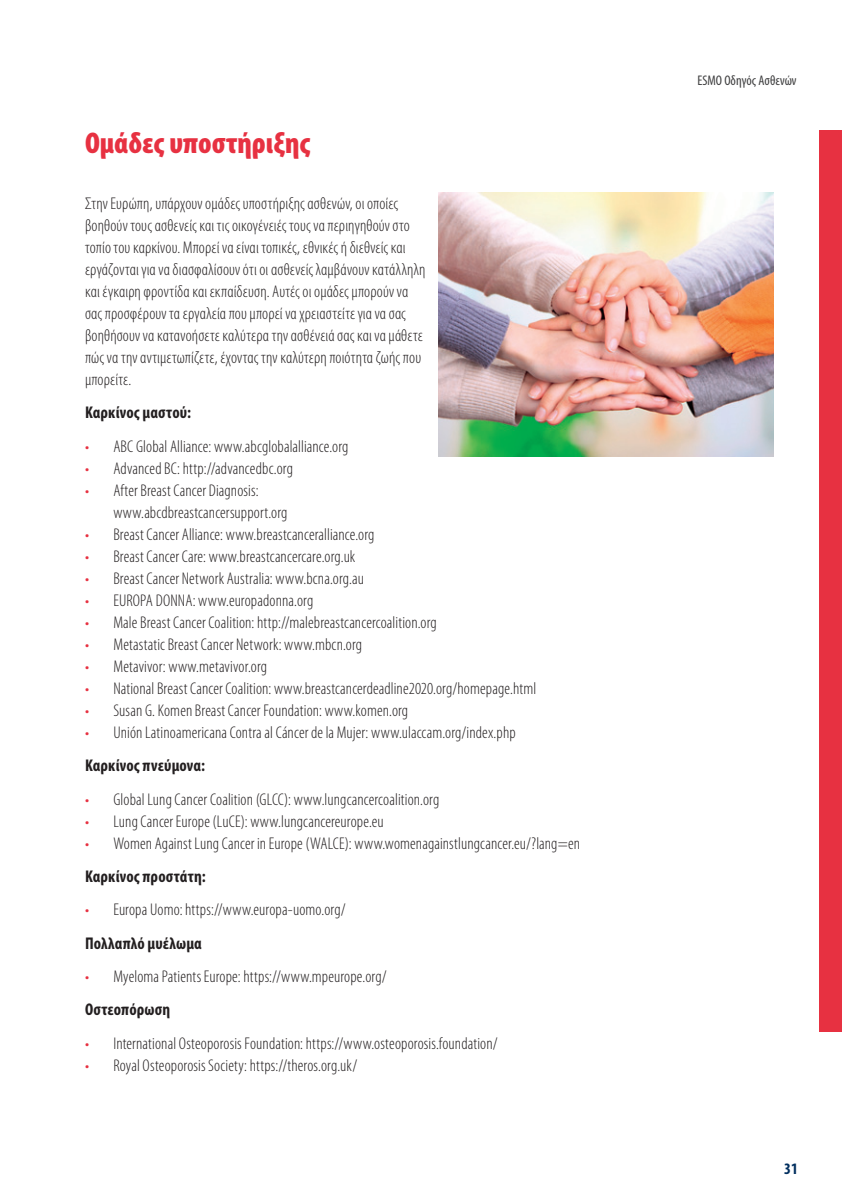
<style>
.page{position:relative;width:842px;height:1191px;background:#fff}
.page>*{position:absolute;margin:0;border:0;box-sizing:border-box;transform-origin:0 0}
.t1{font:900 condensed 30px "Myriad Pro";color:#e73141}
.t2{font:300 condensed 17px/22px "Myriad Pro";letter-spacing:.01em;color:#231f20}
.t3{font:700 condensed 17px "Myriad Pro";letter-spacing:.01em;color:#231f20}
.t4{font:700 condensed 16px "Myriad Pro";color:#002e5e}
.t5{font:condensed 14px "Myriad Pro";color:#3e3e3f}
.s1{color:#e73141}
.s2{font-weight:700}
</style>
<div class="page">
<div style="left:819px;top:130px;width:23px;height:902px;background:#e73141"></div>
<img style="left:438px;top:192px;width:336px;height:264px">
<h1 class="t1" style="left:85px;top:124px;width:227px">Oμάδες υποστήριξης</h1>
<p class="t2" style="left:85px;top:192px;width:342px">Στην Ευρώπη, υπάρχουν ομάδες υποστήριξης ασθενών, οι οποίες βοηθούν τους ασθενείς και τις οικογένειές τους να περιηγηθούν στο τοπίο του καρκίνου. Μπορεί να είναι τοπικές, εθνικές ή διεθνείς και εργάζονται για να διασφαλίσουν ότι οι ασθενείς λαμβάνουν κατάλληλη και έγκαιρη φροντίδα και εκπαίδευση. Αυτές οι ομάδες μπορούν να σας προσφέρουν τα εργαλεία που μπορεί να χρειαστείτε για να σας βοηθήσουν να κατανοήσετε καλύτερα την ασθένειά σας και να μάθετε πώς να την αντιμετωπίζετε, έχοντας την καλύτερη ποιότητα ζωής που μπορείτε.</p>
<p class="t3" style="left:85px;top:402px;width:107px">Καρκίνος μαστού:</p>
<p class="t2" style="left:85px;top:435px;width:265px"><span class="s1">•</span> ABC Global Alliance: www.abcglobalalliance.org</p>
<p class="t2" style="left:85px;top:457px;width:209px"><span class="s1">•</span> Advanced BC: http://advancedbc.org</p>
<p class="t2" style="left:113px;top:479px;width:176px;text-indent:-28px"><span class="s1">•</span> After Breast Cancer Diagnosis: www.abcdbreastcancersupport.org</p>
<p class="t2" style="left:85px;top:523px;width:291px"><span class="s1">•</span> Breast Cancer Alliance: www.breastcanceralliance.org</p>
<p class="t2" style="left:85px;top:545px;width:272px"><span class="s1">•</span> Breast Cancer Care: www.breastcancercare.org.uk</p>
<p class="t2" style="left:85px;top:567px;width:280px"><span class="s1">•</span> Breast Cancer Network Australia: www.bcna.org.au</p>
<p class="t2" style="left:85px;top:589px;width:230px"><span class="s1">•</span> EUROPA DONNA: www.europadonna.org</p>
<p class="t2" style="left:85px;top:611px;width:353px"><span class="s1">•</span> Male Breast Cancer Coalition: http://malebreastcancercoalition.org</p>
<p class="t2" style="left:85px;top:633px;width:279px"><span class="s1">•</span> Metastatic Breast Cancer Network: www.mbcn.org</p>
<p class="t2" style="left:85px;top:655px;width:184px"><span class="s1">•</span> Metavivor: www.metavivor.org</p>
<p class="t2" style="left:85px;top:677px;width:453px"><span class="s1">•</span> National Breast Cancer Coalition: www.breastcancerdeadline2020.org/homepage.html</p>
<p class="t2" style="left:85px;top:699px;width:325px"><span class="s1">•</span> Susan G. Komen Breast Cancer Foundation: www.komen.org</p>
<p class="t2" style="left:85px;top:715px;width:432px;line-height:33.4px"><span class="s1">•</span> Unión Latinoamericana Contra al Cáncer de la Mujer: www.ulaccam.org/index.php<br><span class="s2">Καρκίνος πνεύμονα:</span></p>
<p class="t2" style="left:85px;top:788px;width:356px"><span class="s1">•</span> Global Lung Cancer Coalition (GLCC): www.lungcancercoalition.org</p>
<p class="t2" style="left:85px;top:810px;width:300px"><span class="s1">•</span> Lung Cancer Europe (LuCE): www.lungcancereurope.eu</p>
<p class="t2" style="left:85px;top:826px;width:497px;line-height:33.4px"><span class="s1">•</span> Women Against Lung Cancer in Europe (WALCE): www.womenagainstlungcancer.eu/?lang=en<br><span class="s2">Καρκίνος προστάτη:</span></p>
<p class="t2" style="left:85px;top:892px;width:262px;line-height:33.4px"><span class="s1">•</span> Europa Uomo: https://www.europa-uomo.org/<br><span class="s2">Πολλαπλό μυέλωμα</span></p>
<p class="t2" style="left:85px;top:959px;width:303px;line-height:33.4px"><span class="s1">•</span> Myeloma Patients Europe: https://www.mpeurope.org/<br><span class="s2">Οστεοπόρωση</span></p>
<p class="t2" style="left:85px;top:1032px;width:414px"><span class="s1">•</span> International Osteoporosis Foundation: https://www.osteoporosis.foundation/</p>
<p class="t2" style="left:85px;top:1054px;width:274px"><span class="s1">•</span> Royal Osteoporosis Society: https://theros.org.uk/</p>
<p class="t5" style="left:697px;top:72px;width:101px">ESMO Οδηγός Ασθενών</p>
<p class="t4" style="left:784px;top:1159px;width:15px">31</p>
</div>
